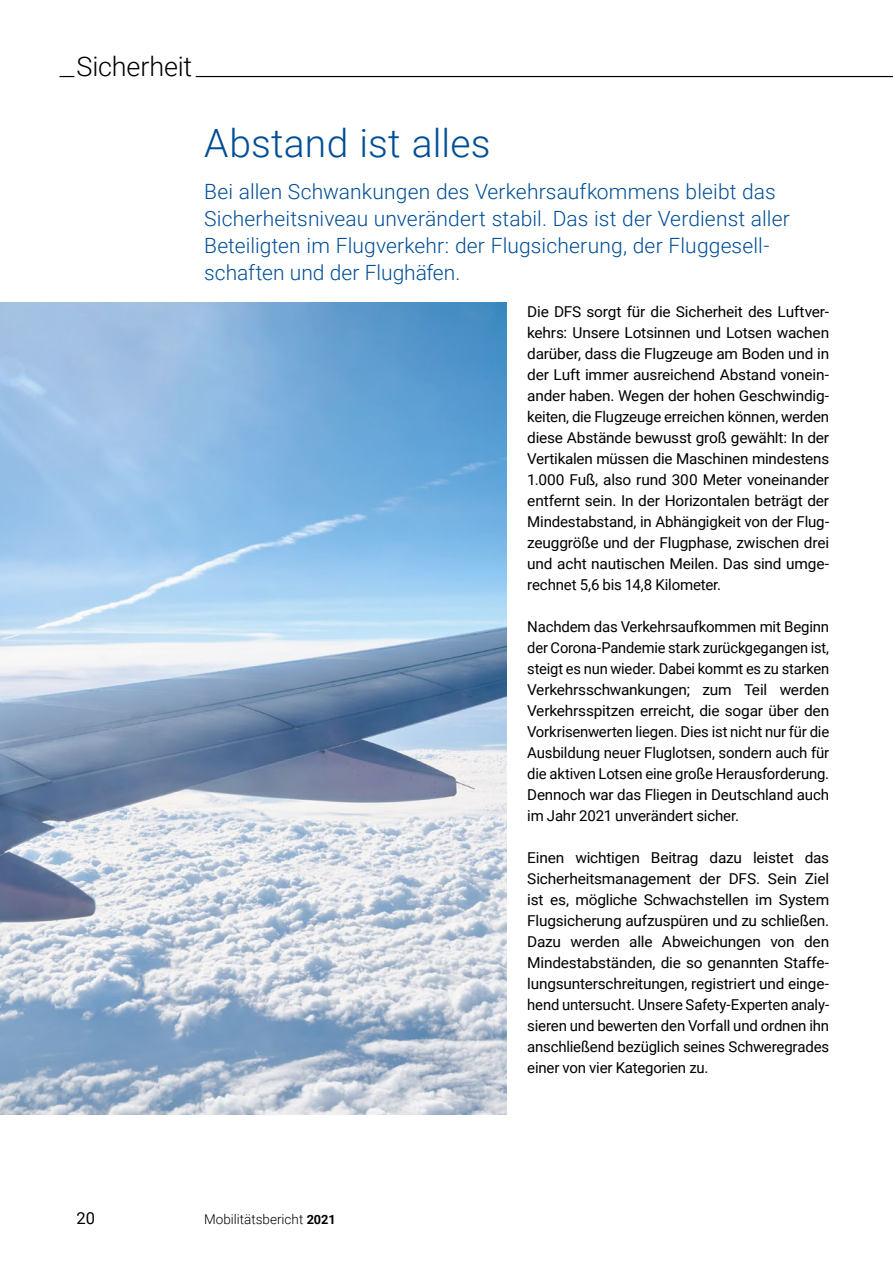
<style>
.page{position:relative;width:893px;height:1263px;background:#fff}
.page>*{position:absolute;margin:0;border:0;box-sizing:border-box;transform-origin:0 0}
.Überschrift_1{font:300 39px "Roboto";letter-spacing:.005em;color:#004e96}
.t1{font:300 27px "Roboto";letter-spacing:-.005em;color:#000}
.Überschrift_2{font:300 21px/27px "Roboto";letter-spacing:.005em;color:#004e96}
.t2{font:16.5px "Roboto";color:#000}
.Fließtext{font:15px/21px "Roboto";letter-spacing:-.01em;color:#000;text-align:justify}
.t3{font:300 13.5px "Roboto";color:#000}
.s1{font-weight:700;font-size:12.75px}
</style>
<div class="page">
<hr style="left:60px;top:76px;width:833px;height:1px;background:#000">
<div style="left:74px;top:72px;width:122px;height:8px;background:#fff"></div>
<img style="left:0;top:303px;width:506px;height:811px">
<h2 class="t1" style="left:77px;top:48px;width:117px">Sicherheit</h2>
<p class="Überschrift_1" style="left:204px;top:116px;width:288px">Abstand ist alles</p>
<p class="Überschrift_2" style="left:204px;top:177px;width:587px">Bei allen Schwankungen des Verkehrsaufkommens bleibt das Sicherheitsniveau unverändert stabil. Das ist der Verdienst aller Beteiligten im Flugverkehr: der Flugsicherung, der Fluggesell&shy;schaften und der Flughäfen.</p>
<p class="Fließtext" style="left:527px;top:300px;width:303px">Die DFS sorgt für die Sicherheit des Luftver&shy;kehrs: Unsere Lotsinnen und Lotsen wachen darüber, dass die Flugzeuge am Boden und in der Luft immer ausreichend Abstand vonein&shy;ander haben. Wegen der hohen Geschwindig&shy;keiten, die Flugzeuge erreichen können, werden diese Abstände bewusst groß gewählt: In der Vertikalen müssen die Maschinen mindestens 1.000 Fuß, also rund 300 Meter voneinander entfernt sein. In der Horizontalen beträgt der Mindestabstand, in Abhängigkeit von der Flug&shy;zeuggröße und der Flugphase, zwischen drei und acht nautischen Meilen. Das sind umge&shy;rechnet 5,6 bis 14,8 Kilometer.</p>
<p class="Fließtext" style="left:527px;top:615px;width:303px">Nachdem das Verkehrsaufkommen mit Beginn der Corona-Pandemie stark zurückgegangen ist, steigt es nun wieder. Dabei kommt es zu starken Verkehrsschwankungen; zum Teil werden Verkehrsspitzen erreicht, die sogar über den Vorkrisenwerten liegen. Dies ist nicht nur für die Ausbildung neuer Fluglotsen, sondern auch für die aktiven Lotsen eine große Herausforderung.<br>Dennoch war das Fliegen in Deutschland auch im Jahr 2021 unverändert sicher.</p>
<p class="Fließtext" style="left:527px;top:846px;width:303px">Einen wichtigen Beitrag dazu leistet das Sicherheitsmanagement der DFS. Sein Ziel ist es, mögliche Schwachstellen im System Flugsicherung aufzuspüren und zu schließen.<br>Dazu werden alle Abweichungen von den Mindestabständen, die so genannten Staffe&shy;lungsunterschreitungen, registriert und einge&shy;hend untersucht. Unsere Safety-Experten analy&shy;sieren und bewerten den Vorfall und ordnen ihn anschließend bezüglich seines Schweregrades einer von vier Kategorien zu.</p>
<p class="t2" style="left:77px;top:1207px;width:20px">20</p>
<p class="t3" style="left:204px;top:1210px;width:133px">Mobilitätsbericht <span class="s1">2021</span></p>
</div>
